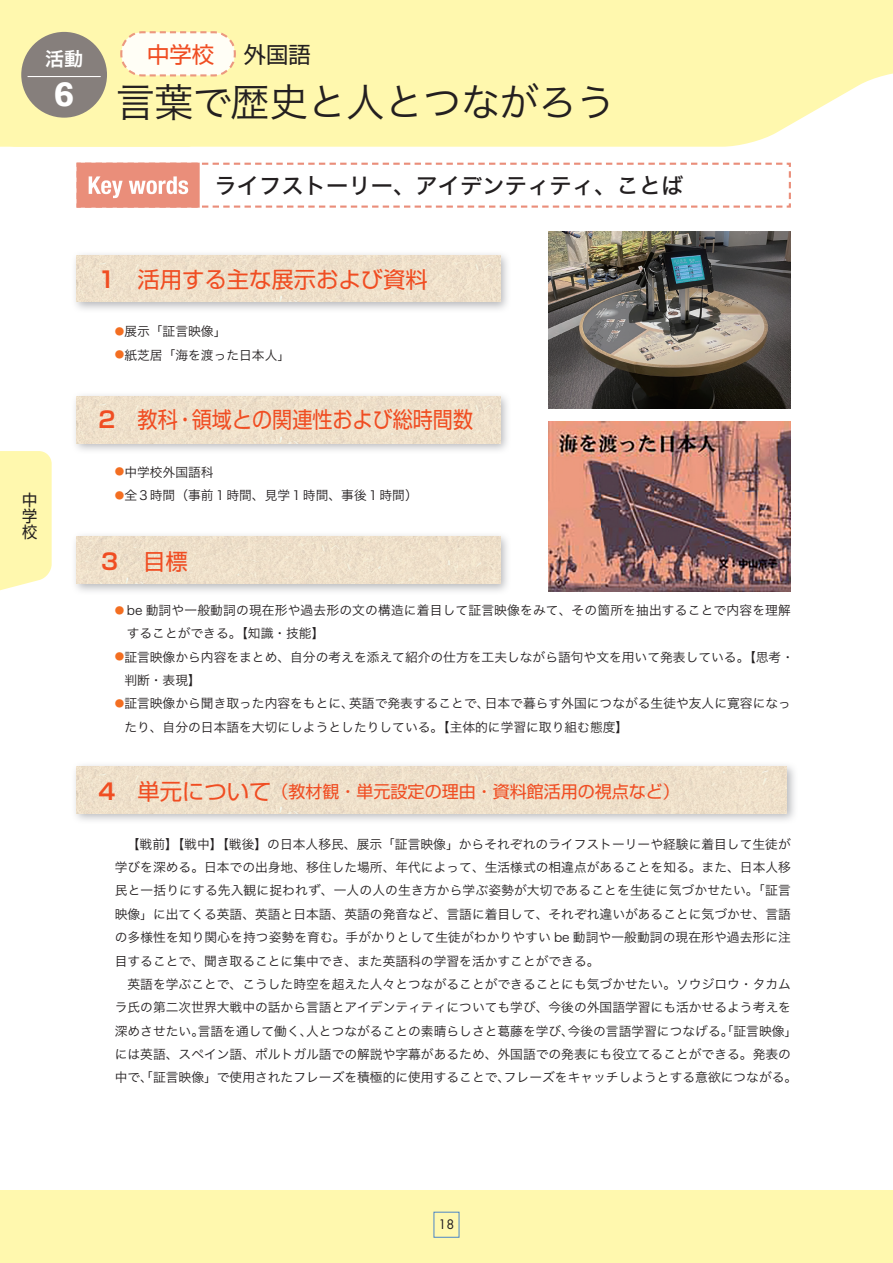
<style>
.page{position:relative;width:893px;height:1263px;background:#fff}
.page>*{position:absolute;margin:0;border:0;box-sizing:border-box;transform-origin:0 0}
.t1{font:39.3px "Hira Kaku Pro W3";letter-spacing:-.025em;color:#231f20}
.t2{font:700 31.95px "Rockwell";color:#fff}
.t3{font:22.35px "Shin Go Pro";color:#f04d22}
.t4{font:22.35px "Hira Kaku Std W5";color:#231f20}
.t5{font:22.35px "Shin Go Pro";color:#f04d22;scale:.9 1}
.t6{font:19.2px "Hira Kaku Pro W6";color:#fff}
.t7{font:16.95px "Shin Go Pro";color:#f04d22}
.t8{font:15.9px/16.4px "Shin Go Pro";color:#231f20;text-align:justify;scale:.95 1}
.t9{font:12.75px/23.4px "Hira Kaku Pro W3";color:#231f20}
.t10{font:12.75px "Futura Std";color:#231f20}
.s1{color:#231f20}
.s2{font-family:"Shin Go Pro De";font-weight:700}
.s3{font-size:9.6px;color:#f36e21}
.s4{font-family:"Shin Go Pro De";font-weight:700;font-size:22.35px}
.s5{font-size:22.35px}
</style>
<div class="page">
<div style="left:0;top:1191px;width:893px;height:72px;background:#fff8ae"></div>
<div style="left:237px;top:0;width:656px;height:147px;background:#fff8ae"></div>
<svg style="left:0;top:451px;width:52px;height:140px;background:#fff8b3"></svg>
<div style="left:71px;top:250px;width:440px;height:63px;background:#a0a1a5;opacity:.75"></div>
<img style="left:77px;top:255px;width:423px;height:47px">
<div style="left:71px;top:532px;width:440px;height:63px;background:#a0a1a5;opacity:.75"></div>
<img style="left:77px;top:537px;width:423px;height:47px">
<div style="left:71px;top:761px;width:727px;height:64px;background:#a0a1a5;opacity:.75"></div>
<img style="left:77px;top:766px;width:710px;height:47px">
<svg style="left:0;top:0;width:237px;height:147px;background:#ebe4ae"></svg>
<svg style="left:76px;top:162px;width:715px;height:46px"></svg>
<img style="left:548px;top:421px;width:243px;height:170px">
<img style="left:548px;top:232px;width:243px;height:177px">
<div style="left:71px;top:391px;width:440px;height:63px;background:#a0a1a5;opacity:.75"></div>
<img style="left:77px;top:396px;width:423px;height:47px">
<h3 class="t6" style="left:45px;top:41px;width:40px">活動</h3>
<h2 class="t2" style="left:54px;top:74px;width:22px">6</h2>
<h3 class="t3" style="left:147px;top:36px;width:165px">中学校　 <span class="s1">外国語</span></h3>
<h1 class="t1" style="left:116px;top:67px;width:501px">言葉で歴史と人とつながろう</h1>
<h3 class="t4" style="left:215px;top:168px;width:470px">ライフストーリー、アイデンティティ、ことば</h3>
<p class="t8" style="left:22px;top:490px;width:17px">中学校</p>
<h3 class="t3" style="left:98px;top:261px;width:331px"><span class="s2">1</span>　活用する主な展示および資料</h3>
<p class="t9" style="left:115px;top:319px;width:107px"><span class="s3">●</span>展示｢証言映像｣</p>
<p class="t9" style="left:115px;top:342px;width:171px"><span class="s3">●</span>紙芝居｢海を渡った日本人｣</p>
<h3 class="t5" style="left:98px;top:401px;width:418px"><span class="s2">2</span> 教科・領域との関連性および総時間数</h3>
<p class="t9" style="left:115px;top:459px;width:100px"><span class="s3">●</span>中学校外国語科</p>
<p class="t9" style="left:115px;top:482px;width:304px"><span class="s3">●</span>全３時間（事前１時間、見学１時間、事後１時間）</p>
<h3 class="t3" style="left:98px;top:543px;width:91px"><span class="s2">３</span>　目標</h3>
<p class="t9" style="left:127px;top:597px;width:666px;text-indent:-12px"><span class="s3">●</span> be 動詞や一般動詞の現在形や過去形の文の構造に着目して証言映像をみて、その箇所を抽出することで内容を理解することができる。【知識・技能】</p>
<p class="t9" style="left:124px;top:644px;width:671px;text-indent:-10px"><span class="s3">●</span>証言映像から内容をまとめ、自分の考えを添えて紹介の仕方を工夫しながら語句や文を用いて発表している。【思考・判断・表現】</p>
<p class="t9" style="left:124px;top:691px;width:668px;text-indent:-10px"><span class="s3">●</span>証言映像から聞き取った内容をもとに、英語で発表することで、日本で暮らす外国につながる生徒や友人に寛容になったり、自分の日本語を大切にしようとしたりしている。【主体的に学習に取り組む態度】</p>
<h3 class="t7" style="left:98px;top:778px;width:583px"><span class="s4">4</span><span class="s5">　単元について</span>（教材観・単元設定の理由・資料館活用の視点など）</h3>
<p class="t9" style="left:115px;top:831px;width:678px;text-align:justify;text-indent:12px">【戦前】【戦中】【戦後】の日本人移民、展示｢証言映像｣からそれぞれのライフストーリーや経験に着目して生徒が学びを深める。日本での出身地、移住した場所、年代によって、生活様式の相違点があることを知る。また、日本人移民と一括りにする先入観に捉われず、一人の人の生き方から学ぶ姿勢が大切であることを生徒に気づかせたい。「証言映像」に出てくる英語、英語と日本語、英語の発音など、言語に着目して、それぞれ違いがあることに気づかせ、言語の多様性を知り関心を持つ姿勢を育む。手がかりとして生徒がわかりやすい be 動詞や一般動詞の現在形や過去形に注目することで、聞き取ることに集中でき、また英語科の学習を活かすことができる。</p>
<p class="t9" style="left:115px;top:971px;width:684px;text-align:center">英語を学ぶことで、こうした時空を超えた人々とつながることができることにも気づかせたい。ソウジロウ・タカム<br>ラ氏の第二次世界大戦中の話から言語とアイデンティティについても学び、今後の外国語学習にも活かせるよう考えを深めさせたい。言語を通して働く、人とつながることの素晴らしさと葛藤を学び、今後の言語学習につなげる。「証言映像」には英語、スペイン語、ポルトガル語での解説や字幕があるため、外国語での発表にも役立てることができる。発表の中で、「証言映像」で使用されたフレーズを積極的に使用することで、フレーズをキャッチしようとする意欲につながる。</p>
<p class="t10" style="left:439px;top:1216px;width:17px">18</p>
</div>
